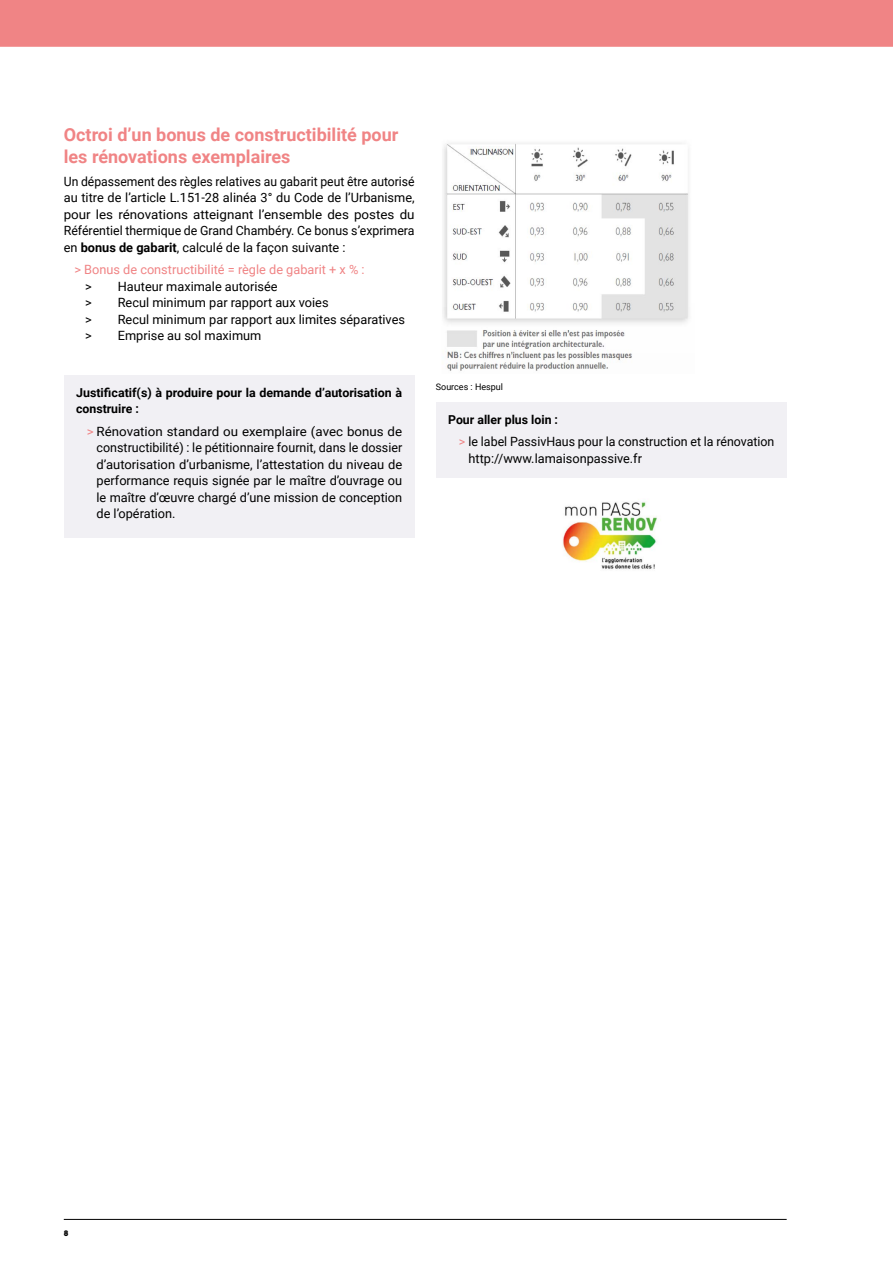
<style>
.page{position:relative;width:893px;height:1263px;background:#fff}
.page>*{position:absolute;margin:0;border:0;box-sizing:border-box;transform-origin:0 0}
.INTER_2{font:700 18px/21.6px "Roboto";color:#f08485}
.TEXTE{font:12.75px/16.5px "Roboto";color:#000;text-align:justify;scale:.96 1}
.TEXTE-2{font:12.75px/16.5px "Roboto";color:#000;text-align:justify;scale:1.05 1}
.TEXTE-3{font:12.75px/16.5px "Roboto";color:#000}
.TEXTE-4{font:12.75px "Roboto";color:#f08485}
.TEXTE-5{font:700 12.3px/15.9px "Roboto";color:#000}
.LÉGENDES{font:9px "Roboto";color:#000}
.t1{font:700 7.5px "ITC Avant Garde Std";color:#000}
.s1{font-weight:700}
.s2{color:#f08485}
</style>
<div class="page">
<div style="left:0;top:0;width:893px;height:47px;background:#f08485"></div>
<hr style="left:64px;top:1219px;width:723px;height:1px;background:#000">
<div style="left:64px;top:375px;width:351px;height:163px;background:#f1f0f4"></div>
<img style="left:443px;top:143px;width:246px;height:228px">
<div style="left:436px;top:402px;width:351px;height:75px;background:#f1f0f4"></div>
<img style="left:563px;top:502px;width:94px;height:67px">
<p class="INTER_2" style="left:64px;top:123px;width:336px">Octroi d’un bonus de constructibilité pour les rénovations exemplaires</p>
<p class="TEXTE" style="left:64px;top:172px;width:367px">Un dépassement des règles relatives au gabarit peut être autorisé au titre de l’article L.151-28 alinéa 3° du Code de l’Urbanisme, pour les rénovations atteignant l’ensemble des postes du Référentiel thermique de Grand Chambéry. Ce bonus s’exprimera en <span class="s1">bonus de gabarit</span>, calculé de la façon suivante :</p>
<p class="TEXTE-4" style="left:74px;top:261px;width:292px">&gt; Bonus de constructibilité = règle de gabarit + x % :</p>
<p class="TEXTE-3" style="left:85px;top:278px;width:194px">&gt; Hauteur maximale autorisée</p>
<p class="TEXTE-3" style="left:85px;top:294px;width:245px">&gt; Recul minimum par rapport aux voies</p>
<p class="TEXTE-3" style="left:85px;top:311px;width:321px">&gt; Recul minimum par rapport aux limites séparatives</p>
<p class="TEXTE-3" style="left:85px;top:327px;width:178px">&gt; Emprise au sol maximum</p>
<p class="TEXTE-5" style="left:76px;top:384px;width:328px">Justificatif(s) à produire pour la demande d’autorisation à construire :</p>
<p class="TEXTE-2" style="left:97px;top:422px;width:293px;text-indent:-10px"><span class="s2">&gt;</span> Rénovation standard ou exemplaire (avec bonus de constructibilité) : le pétitionnaire fournit, dans le dossier d’autorisation d’urbanisme, l’attestation du niveau de performance requis signée par le maître d’ouvrage ou le maître d’œuvre chargé d’une mission de conception de l’opération.</p>
<p class="LÉGENDES" style="left:436px;top:380px;width:69px">Sources : Hespul</p>
<p class="TEXTE-5" style="left:448px;top:411px;width:111px">Pour aller plus loin :</p>
<p class="TEXTE-3" style="left:469px;top:433px;width:307px;text-indent:-10px"><span class="s2">&gt;</span> le label PassivHaus pour la construction et la rénovation http://www.lamaisonpassive.fr</p>
<p class="t1" style="left:64px;top:1228px;width:6px">8</p>
</div>
